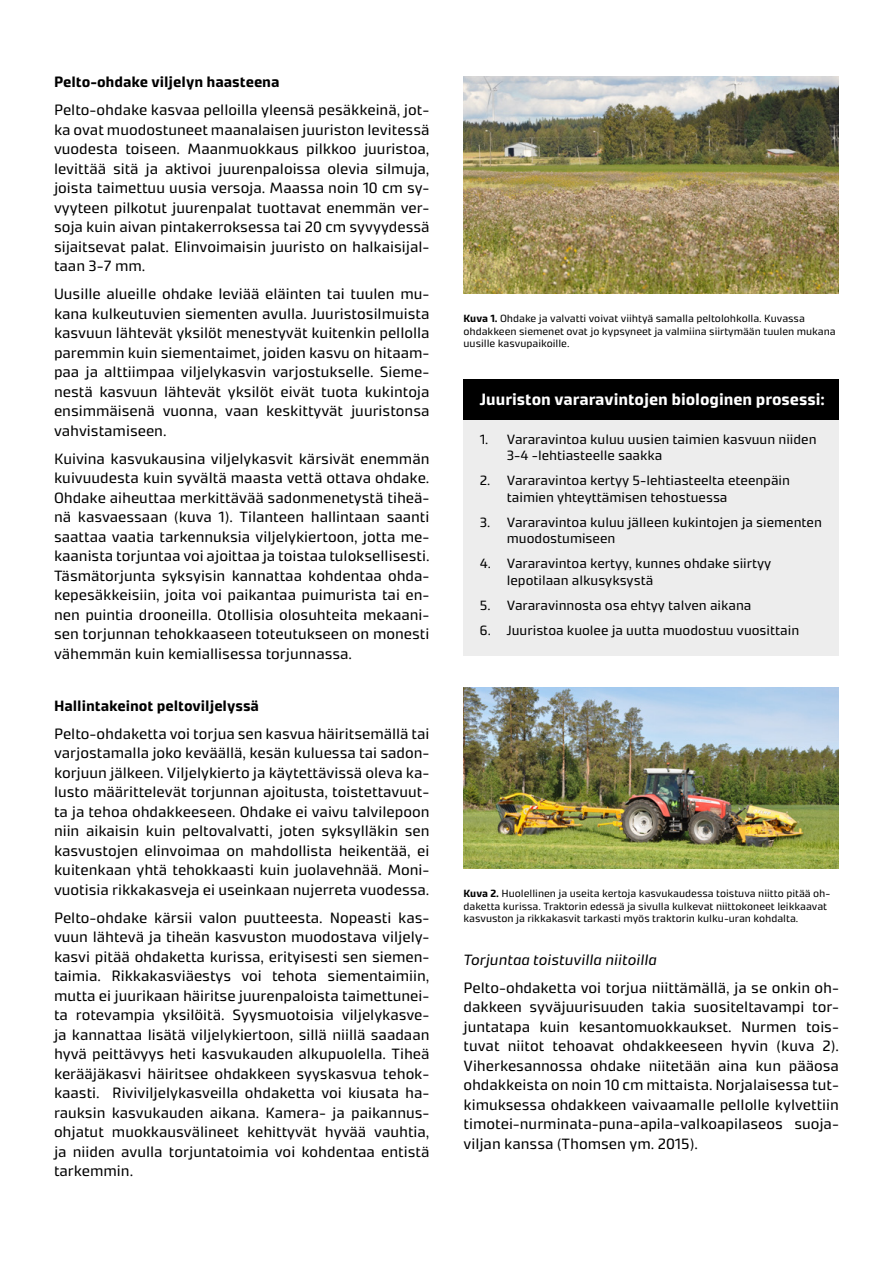
<style>
.page{position:relative;width:893px;height:1263px;background:#fff}
.page>*{position:absolute;margin:0;border:0;box-sizing:border-box;transform-origin:0 0}
.P_yhteystiedot{font:700 16.5px "Accura";color:#fff}
.P_etusivu{font:15px/19.5px "Accura";color:#000;text-align:justify}
.P_etusivu-2{font:700 15px "Accura";color:#000}
.P_etusivu-3{font:italic 15px "Accura";color:#000}
.t1{font:13.5px/16.5px "Accura";color:#000}
.t2{font:10.5px/12.6px "Accura";color:#000}
.s1{font-weight:700}
</style>
<div class="page">
<img style="left:463px;top:77px;width:376px;height:216px">
<div style="left:463px;top:416px;width:376px;height:239px;background:#ededed"></div>
<div style="left:463px;top:379px;width:376px;height:40px;background:#000"></div>
<img style="left:463px;top:687px;width:376px;height:181px">
<p class="P_etusivu-2" style="left:54px;top:73px;width:227px">Pelto-ohdake viljelyn haasteena</p>
<p class="P_etusivu" style="left:54px;top:100px;width:377px">Pelto-ohdake kasvaa pelloilla yleensä pesäkkeinä, jot&shy;ka ovat muodostuneet maanalaisen juuriston levitessä vuodesta toiseen. Maanmuokkaus pilkkoo juuristoa, levittää sitä ja aktivoi juurenpaloissa olevia silmuja, joista taimettuu uusia versoja. Maassa noin 10 cm sy&shy;vyyteen pilkotut juurenpalat tuottavat enemmän ver&shy;soja kuin aivan pintakerroksessa tai 20 cm syvyydessä sijaitsevat palat. Elinvoimaisin juuristo on halkaisijal&shy;taan 3-7 mm.</p>
<p class="P_etusivu" style="left:54px;top:284px;width:377px">Uusille alueille ohdake leviää eläinten tai tuulen mu&shy;kana kulkeutuvien siementen avulla. Juuristosilmuista kasvuun lähtevät yksilöt menestyvät kuitenkin pellolla paremmin kuin siementaimet, joiden kasvu on hitaam&shy;paa ja alttiimpaa viljelykasvin varjostukselle. Sieme&shy;nestä kasvuun lähtevät yksilöt eivät tuota kukintoja ensimmäisenä vuonna, vaan keskittyvät juuristonsa vahvistamiseen.</p>
<p class="P_etusivu" style="left:54px;top:448px;width:377px">Kuivina kasvukausina viljelykasvit kärsivät enemmän kuivuudesta kuin syvältä maasta vettä ottava ohdake.<br>Ohdake aiheuttaa merkittävää sadonmenetystä tiheä&shy;nä kasvaessaan (kuva 1). Tilanteen hallintaan saanti saattaa vaatia tarkennuksia viljelykiertoon, jotta me&shy;kaanista torjuntaa voi ajoittaa ja toistaa tuloksellisesti.<br>Täsmätorjunta syksyisin kannattaa kohdentaa ohda&shy;kepesäkkeisiin, joita voi paikantaa puimurista tai en&shy;nen puintia drooneilla. Otollisia olosuhteita mekaani&shy;sen torjunnan tehokkaaseen toteutukseen on monesti vähemmän kuin kemiallisessa torjunnassa.</p>
<p class="P_etusivu-2" style="left:54px;top:696px;width:206px">Hallintakeinot peltoviljelyssä</p>
<p class="P_etusivu" style="left:54px;top:723px;width:377px">Pelto-ohdaketta voi torjua sen kasvua häiritsemällä tai varjostamalla joko keväällä, kesän kuluessa tai sadon&shy;korjuun jälkeen. Viljelykierto ja käytettävissä oleva ka&shy;lusto määrittelevät torjunnan ajoitusta, toistettavuut&shy;ta ja tehoa ohdakkeeseen. Ohdake ei vaivu talvilepoon niin aikaisin kuin peltovalvatti, joten syksylläkin sen kasvustojen elinvoimaa on mahdollista heikentää, ei kuitenkaan yhtä tehokkaasti kuin juolavehnää. Moni&shy;vuotisia rikkakasveja ei useinkaan nujerreta vuodessa.</p>
<p class="P_etusivu" style="left:54px;top:907px;width:377px">Pelto-ohdake kärsii valon puutteesta. Nopeasti kas&shy;vuun lähtevä ja tiheän kasvuston muodostava viljely&shy;kasvi pitää ohdaketta kurissa, erityisesti sen siemen&shy;taimia. Rikkakasviäestys voi tehota siementaimiin, mutta ei juurikaan häiritse juurenpaloista taimettunei&shy;ta rotevampia yksilöitä. Syysmuotoisia viljelykasve&shy;ja kannattaa lisätä viljelykiertoon, sillä niillä saadaan hyvä peittävyys heti kasvukauden alkupuolella. Tiheä kerääjäkasvi häiritsee ohdakkeen syyskasvua tehok&shy;kaasti. Riviviljelykasveilla ohdaketta voi kiusata ha&shy;rauksin kasvukauden aikana. Kamera- ja paikannus&shy;ohjatut muokkausvälineet kehittyvät hyvää vauhtia, ja niiden avulla torjuntatoimia voi kohdentaa entistä tarkemmin.</p>
<p class="t2" style="left:463px;top:312px;width:374px"><span class="s1">Kuva 1.</span> Ohdake ja valvatti voivat viihtyä samalla peltolohkolla. Kuvassa ohdakkeen siemenet ovat jo kypsyneet ja valmiina siirtymään tuulen mukana uusille kasvupaikoille.</p>
<p class="P_yhteystiedot" style="left:480px;top:389px;width:346px">Juuriston vararavintojen biologinen prosessi:</p>
<p class="t1" style="left:507px;top:431px;width:311px;text-indent:-27px">1. Vararavintoa kuluu uusien taimien kasvuun niiden<br>3-4 -lehtiasteelle saakka</p>
<p class="t1" style="left:507px;top:472px;width:285px;text-indent:-27px">2. Vararavintoa kertyy 5-lehtiasteelta eteenpäin taimien yhteyttämisen tehostuessa</p>
<p class="t1" style="left:507px;top:514px;width:316px;text-indent:-27px">3. Vararavintoa kuluu jälleen kukintojen ja siementen muodostumiseen</p>
<p class="t1" style="left:507px;top:555px;width:266px;text-indent:-27px">4. Vararavintoa kertyy, kunnes ohdake siirtyy lepotilaan alkusyksystä</p>
<p class="t1" style="left:480px;top:597px;width:273px">5. Vararavinnosta osa ehtyy talven aikana</p>
<p class="t1" style="left:480px;top:622px;width:321px">6. Juuristoa kuolee ja uutta muodostuu vuosittain</p>
<p class="t2" style="left:463px;top:887px;width:368px"><span class="s1">Kuva 2.</span> Huolellinen ja useita kertoja kasvukaudessa toistuva niitto pitää oh&shy;daketta kurissa. Traktorin edessä ja sivulla kulkevat niittokoneet leikkaavat kasvuston ja rikkakasvit tarkasti myös traktorin kulku-uran kohdalta.</p>
<p class="P_etusivu-3" style="left:463px;top:950px;width:195px">Torjuntaa toistuvilla niitoilla</p>
<p class="P_etusivu" style="left:463px;top:978px;width:377px">Pelto-ohdaketta voi torjua niittämällä, ja se onkin oh&shy;dakkeen syväjuurisuuden takia suositeltavampi tor&shy;juntatapa kuin kesantomuokkaukset. Nurmen tois&shy;tuvat niitot tehoavat ohdakkeeseen hyvin (kuva 2).<br>Viherkesannossa ohdake niitetään aina kun pääosa ohdakkeista on noin 10 cm mittaista. Norjalaisessa tut&shy;kimuksessa ohdakkeen vaivaamalle pellolle kylvettiin timotei-nurminata-puna-apila-valkoapilaseos suoja&shy;viljan kanssa (Thomsen ym. 2015).</p>
</div>
